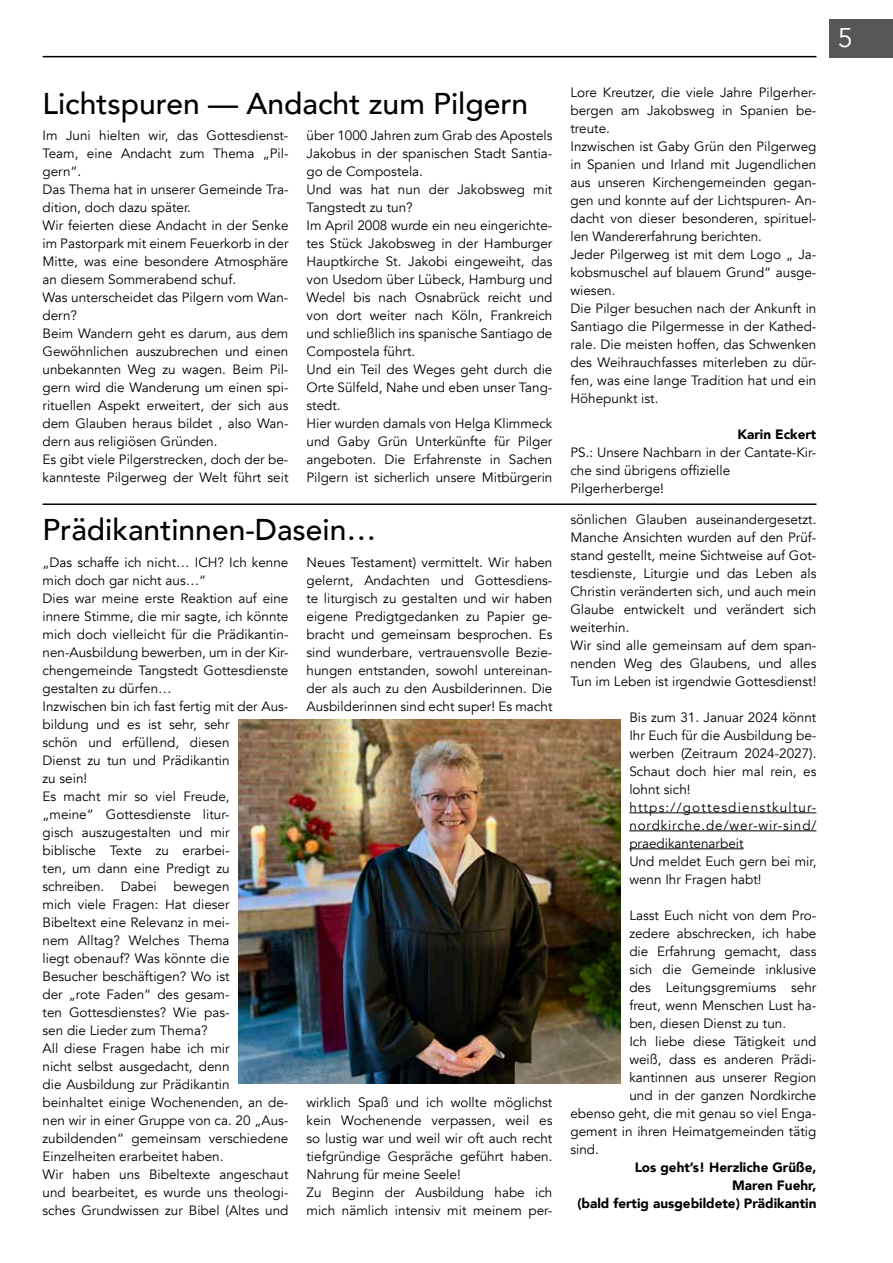
<style>
.page{position:relative;width:893px;height:1263px;background:#fff}
.page>*{position:absolute;margin:0;border:0;box-sizing:border-box;transform-origin:0 0}
.t1{font:500 30px "Avenir";color:#000}
.t2{font:27px "Avenir";color:#fff}
.t3{font:13.5px/18px "Avenir";color:#000}
.t4{font:900 13.5px/18px "Avenir";color:#000;text-align:right}
</style>
<div class="page">
<hr style="left:43px;top:56px;width:773px;height:1px;background:#000">
<div style="left:829px;top:19px;width:64px;height:38px;background:#575756"></div>
<hr style="left:629px;top:812px;width:187px;height:1px;background:#000">
<hr style="left:629px;top:830px;width:187px;height:1px;background:#000">
<hr style="left:629px;top:848px;width:114px;height:1px;background:#000">
<img style="left:238px;top:719px;width:383px;height:364px">
<hr style="left:43px;top:503px;width:773px;height:2px;background:#000">
<h1 class="t1" style="left:43px;top:77px;width:487px">Lichtspuren — Andacht zum Pilgern</h1>
<p class="t3" style="left:43px;top:127px;width:247px">Im Juni hielten wir, das Gottesdienst-Team, eine Andacht zum Thema „Pil&shy;gern“.<br>Das Thema hat in unserer Gemeinde Tra&shy;dition, doch dazu später.<br>Wir feierten diese Andacht in der Senke im Pastorpark mit einem Feuerkorb in der Mitte, was eine besondere Atmosphäre an diesem Sommerabend schuf.<br>Was unterscheidet das Pilgern vom Wan&shy;dern?<br>Beim Wandern geht es darum, aus dem Gewöhnlichen auszubrechen und einen unbekannten Weg zu wagen. Beim Pil&shy;gern wird die Wanderung um einen spi&shy;rituellen Aspekt erweitert, der sich aus dem Glauben heraus bildet , also Wan&shy;dern aus religiösen Gründen.<br>Es gibt viele Pilgerstrecken, doch der be&shy;kannteste Pilgerweg der Welt führt seit</p>
<p class="t3" style="left:306px;top:127px;width:247px">über 1000 Jahren zum Grab des Apostels Jakobus in der spanischen Stadt Santia&shy;go de Compostela.<br>Und was hat nun der Jakobsweg mit Tangstedt zu tun?<br>Im April 2008 wurde ein neu eingerichte&shy;tes Stück Jakobsweg in der Hamburger Hauptkirche St. Jakobi eingeweiht, das von Usedom über Lübeck, Hamburg und Wedel bis nach Osnabrück reicht und von dort weiter nach Köln, Frankreich und schließlich ins spanische Santiago de Compostela führt.<br>Und ein Teil des Weges geht durch die Orte Sülfeld, Nahe und eben unser Tang&shy;stedt.<br>Hier wurden damals von Helga Klimmeck und Gaby Grün Unterkünfte für Pilger angeboten. Die Erfahrenste in Sachen Pilgern ist sicherlich unsere Mitbürgerin</p>
<h1 class="t1" style="left:43px;top:504px;width:335px">Prädikantinnen-Dasein…</h1>
<p class="t3" style="left:43px;top:553px;width:247px">„Das schaffe ich nicht… ICH? Ich kenne mich doch gar nicht aus…“<br>Dies war meine erste Reaktion auf eine innere Stimme, die mir sagte, ich könnte mich doch vielleicht für die Prädikantin&shy;nen-Ausbildung bewerben, um in der Kir&shy;chengemeinde Tangstedt Gottesdienste gestalten zu dürfen…<br>Inzwischen bin ich fast fertig mit der Aus&shy;bildung und es ist sehr, sehr<br>schön und erfüllend, diesen<br>Dienst zu tun und Prädikantin<br>zu sein!<br>Es macht mir so viel Freude,<br>„meine“ Gottesdienste litur-<br>gisch auszugestalten und mir<br>biblische Texte zu erarbei-<br>ten, um dann eine Predigt zu schreiben. Dabei bewegen<br>mich viele Fragen: Hat dieser<br>Bibeltext eine Relevanz in mei-<br>nem Alltag? Welches Thema<br>liegt obenauf? Was könnte die<br>Besucher beschäftigen? Wo ist<br>der „rote Faden“ des gesam-<br>ten Gottesdienstes? Wie pas-<br>sen die Lieder zum Thema?<br>All diese Fragen habe ich mir<br>nicht selbst ausgedacht, denn<br>die Ausbildung zur Prädikantin beinhaltet einige Wochenenden, an de&shy;nen wir in einer Gruppe von ca. 20 „Aus&shy;zubildenden“ gemeinsam verschiedene<br>Einzelheiten erarbeitet haben.<br>Wir haben uns Bibeltexte angeschaut und bearbeitet, es wurde uns theologi&shy;sches Grundwissen zur Bibel (Altes und</p>
<p class="t3" style="left:306px;top:553px;width:247px;text-align:justify">Neues Testament) vermittelt. Wir haben gelernt, Andachten und Gottesdiens&shy;te liturgisch zu gestalten und wir haben eigene Predigtgedanken zu Papier ge&shy;bracht und gemeinsam besprochen. Es sind wunderbare, vertrauensvolle Bezie&shy;hungen entstanden, sowohl untereinan&shy;der als auch zu den Ausbilderinnen. Die Ausbilderinnen sind echt super! Es macht</p>
<p class="t3" style="left:306px;top:1093px;width:247px">wirklich Spaß und ich wollte möglichst kein Wochenende verpassen, weil es so lustig war und weil wir oft auch recht tiefgründige Gespräche geführt haben.<br>Nahrung für meine Seele!<br>Zu Beginn der Ausbildung habe ich mich nämlich intensiv mit meinem per-</p>
<p class="t3" style="left:570px;top:83px;width:247px">Lore Kreutzer, die viele Jahre Pilgerher&shy;bergen am Jakobsweg in Spanien be&shy;treute.<br>Inzwischen ist Gaby Grün den Pilgerweg in Spanien und Irland mit Jugendlichen aus unseren Kirchengemeinden gegan&shy;gen und konnte auf der Lichtspuren- An&shy;dacht von dieser besonderen, spirituel&shy;len Wandererfahrung berichten.<br>Jeder Pilgerweg ist mit dem Logo „ Ja&shy;kobsmuschel auf blauem Grund“ ausge&shy;wiesen.<br>Die Pilger besuchen nach der Ankunft in Santiago die Pilgermesse in der Kathed&shy;rale. Die meisten hoffen, das Schwenken des Weihrauchfasses miterleben zu dür&shy;fen, was eine lange Tradition hat und ein Höhepunkt ist.</p>
<p class="t4" style="left:737px;top:425px;width:81px">Karin Eckert</p>
<p class="t3" style="left:570px;top:443px;width:247px">PS.: Unsere Nachbarn in der Cantate-Kir&shy;che sind übrigens offizielle<br>Pilgerherberge!</p>
<p class="t3" style="left:570px;top:510px;width:247px">sönlichen Glauben auseinandergesetzt.<br>Manche Ansichten wurden auf den Prüf&shy;stand gestellt, meine Sichtweise auf Got&shy;tesdienste, Liturgie und das Leben als Christin veränderten sich, und auch mein Glaube entwickelt und verändert sich weiterhin.<br>Wir sind alle gemeinsam auf dem span&shy;nenden Weg des Glaubens, und alles Tun im Leben ist irgendwie Gottesdienst!</p>
<p class="t3" style="left:629px;top:708px;width:189px">Bis zum 31. Januar 2024 könnt<br>Ihr Euch für die Ausbildung be&shy;werben (Zeitraum 2024-2027).<br>Schaut doch hier mal rein, es lohnt sich! https://gottesdienstkultur&shy;nordkirche.de/wer-wir-sind/ praedikantenarbeit<br>Und meldet Euch gern bei mir, wenn Ihr Fragen habt!</p>
<p class="t3" style="left:629px;top:906px;width:189px">Lasst Euch nicht von dem Pro-</p>
<p class="t3" style="left:629px;top:924px;width:189px">zedere abschrecken, ich habe</p>
<p class="t3" style="left:629px;top:942px;width:189px">die Erfahrung gemacht, dass</p>
<p class="t3" style="left:629px;top:960px;width:189px">sich die Gemeinde inklusive</p>
<p class="t3" style="left:629px;top:978px;width:189px">des Leitungsgremiums sehr</p>
<p class="t3" style="left:629px;top:996px;width:189px">freut, wenn Menschen Lust ha-</p>
<p class="t3" style="left:629px;top:1014px;width:158px">ben, diesen Dienst zu tun.</p>
<p class="t3" style="left:629px;top:1032px;width:189px">Ich liebe diese Tätigkeit und</p>
<p class="t3" style="left:629px;top:1050px;width:189px">weiß, dass es anderen Prädi-</p>
<p class="t3" style="left:629px;top:1068px;width:189px">kantinnen aus unserer Region</p>
<p class="t3" style="left:629px;top:1086px;width:189px">und in der ganzen Nordkirche</p>
<p class="t3" style="left:570px;top:1104px;width:247px">ebenso geht, die mit genau so viel Enga-</p>
<p class="t3" style="left:570px;top:1122px;width:247px">gement in ihren Heimatgemeinden tätig</p>
<p class="t3" style="left:570px;top:1140px;width:30px">sind.</p>
<p class="t4" style="left:577px;top:1158px;width:241px">Los geht’s! Herzliche Grüße,<br>Maren Fuehr,<br>(bald fertig ausgebildete) Prädikantin</p>
<h2 class="t2" style="left:838px;top:22px;width:17px">5</h2>
</div>
